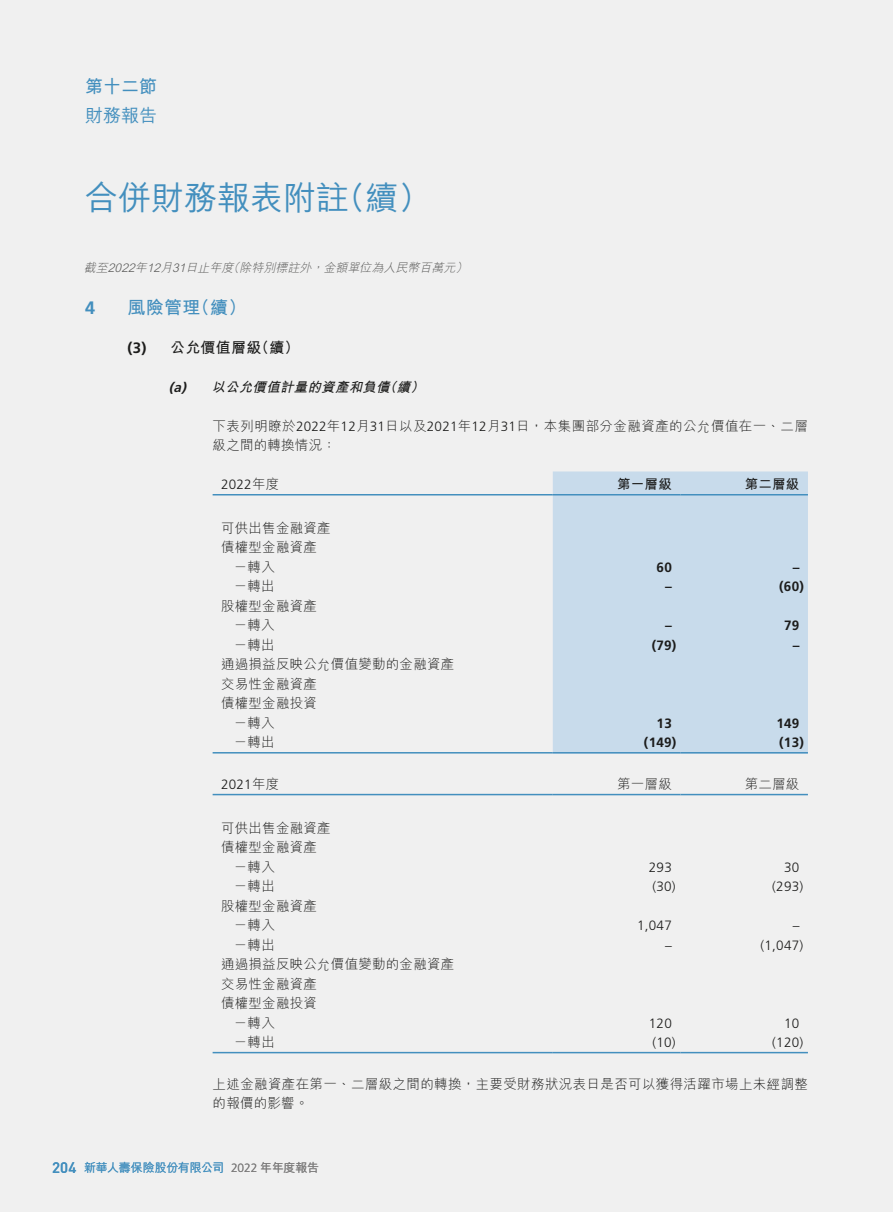
<style>
.page{position:relative;width:893px;height:1212px;background:#f0f0f0}
.page>*{position:absolute;margin:0;border:0;box-sizing:border-box;transform-origin:0 0}
.t1{font:500 33px "M Hei HK";color:#438fbe}
.t2{font:700 18px "M Hei HK";letter-spacing:.01em;color:#438fbe}
.t3{font:500 18px "M Hei HK";color:#438fbe}
.t4{font:700 18px "Frutiger LT Std";color:#438fbe}
.t5{font:700 15px "M Hei HK";letter-spacing:.015em;color:#1c1c1b}
.t6{font:500 15px "DIN";color:#438fbe}
.t7{font:300 13.5px/19.5px "M Hei HK";letter-spacing:.015em;color:#1c1c1b}
.t8{font:300 13.5px "Frutiger LT Std";letter-spacing:.015em;color:#1c1c1b}
.t9{font:700 13.5px "Frutiger LT Std";letter-spacing:.015em;color:#1c1c1b}
.t10{font:italic 700 13.5px "M Hei HK";color:#1c1c1b}
.t11{font:700 13.5px "M Hei HK";letter-spacing:.015em;color:#1c1c1b}
.t12{font:italic 300 12px "M Hei HK";color:#575756}
.t13{font:500 12px "M Hei HK";letter-spacing:-.02em;color:#438fbe}
.s1{font-family:"Frutiger LT Std"}
.s2{font-family:"M Hei HK"}
.s3{font-family:"Frutiger LT Std";font-weight:300;color:#7c7b7b}
.s4{color:#7c7b7b}
</style>
<div class="page">
<div style="left:553px;top:471px;width:255px;height:281px;background:#c8dbeb"></div>
<hr style="left:213px;top:494px;width:340px;height:1px;background:#438fbe">
<hr style="left:553px;top:494px;width:127px;height:1px;background:#438fbe">
<hr style="left:680px;top:494px;width:128px;height:1px;background:#438fbe">
<hr style="left:213px;top:752px;width:340px;height:1px;background:#438fbe">
<hr style="left:553px;top:752px;width:127px;height:1px;background:#438fbe">
<hr style="left:680px;top:752px;width:128px;height:1px;background:#438fbe">
<hr style="left:213px;top:794px;width:340px;height:1px;background:#438fbe">
<hr style="left:553px;top:794px;width:127px;height:1px;background:#438fbe">
<hr style="left:680px;top:794px;width:128px;height:1px;background:#438fbe">
<hr style="left:213px;top:1052px;width:340px;height:1px;background:#438fbe">
<hr style="left:553px;top:1052px;width:127px;height:1px;background:#438fbe">
<hr style="left:680px;top:1052px;width:128px;height:1px;background:#438fbe">
<h2 class="t2" style="left:85px;top:73px;width:73px">第十二節</h2>
<h2 class="t3" style="left:85px;top:103px;width:73px">財務報告</h2>
<h1 class="t1" style="left:85px;top:174px;width:348px">合併財務報表附註（續）</h1>
<p class="t12" style="left:84px;top:259px;width:389px">截至2022年12月31日止年度（除特別標註外，金額單位為人民幣百萬元）</p>
<h2 class="t4" style="left:85px;top:297px;width:12px">4</h2>
<h2 class="t2" style="left:128px;top:294px;width:120px">風險管理（續）</h2>
<p class="t5" style="left:128px;top:336px;width:174px"><span class="s1">(3)</span> 公允價值層級（續）</p>
<p class="t10" style="left:169px;top:377px;width:261px"><span class="s1">(a)</span> 以公允價值計量的資產和負債（續）</p>
<p class="t7" style="left:213px;top:415px;width:597px">下表列明瞭於<span class="s1">2022</span>年<span class="s1">12</span>月<span class="s1">31</span>日以及<span class="s1">2021</span>年<span class="s1">12</span>月<span class="s1">31</span>日，本集團部分金融資產的公允價值在一、二層級之間的轉換情況：</p>
<p class="t8" style="left:221px;top:477px;width:60px">2022<span class="s2">年度</span></p>
<p class="t11" style="left:617px;top:474px;width:56px">第一層級</p>
<p class="t11" style="left:745px;top:474px;width:56px">第二層級</p>
<p class="t7" style="left:221px;top:517px;width:111px">可供出售金融資產</p>
<p class="t7" style="left:221px;top:537px;width:97px">債權型金融資產</p>
<p class="t7" style="left:234px;top:556px;width:42px">－轉入</p>
<p class="t9" style="left:657px;top:559px;width:17px">60</p>
<p class="t9" style="left:793px;top:559px;width:8px">–</p>
<p class="t7" style="left:234px;top:576px;width:42px">－轉出</p>
<p class="t9" style="left:665px;top:579px;width:8px">–</p>
<p class="t9" style="left:779px;top:579px;width:26px">(60)</p>
<p class="t7" style="left:234px;top:595px;width:85px;text-indent:-13px">股權型金融資產－轉入</p>
<p class="t9" style="left:665px;top:618px;width:8px">–</p>
<p class="t9" style="left:784px;top:618px;width:17px">79</p>
<p class="t7" style="left:234px;top:634px;width:42px">－轉出</p>
<p class="t9" style="left:652px;top:637px;width:26px">(79)</p>
<p class="t9" style="left:793px;top:637px;width:8px">–</p>
<p class="t7" style="left:221px;top:654px;width:235px">通過損益反映公允價值變動的金融資產</p>
<p class="t7" style="left:221px;top:673px;width:97px">交易性金融資產</p>
<p class="t7" style="left:221px;top:693px;width:97px">債權型金融投資</p>
<p class="t7" style="left:234px;top:712px;width:42px">－轉入</p>
<p class="t9" style="left:657px;top:715px;width:17px">13</p>
<p class="t9" style="left:776px;top:715px;width:24px">149</p>
<p class="t7" style="left:234px;top:732px;width:42px">－轉出</p>
<p class="t9" style="left:644px;top:735px;width:34px">(149)</p>
<p class="t9" style="left:779px;top:735px;width:26px">(13)</p>
<p class="t8" style="left:221px;top:777px;width:60px">2021<span class="s2">年度</span></p>
<p class="t7" style="left:617px;top:774px;width:56px">第一層級</p>
<p class="t7" style="left:745px;top:774px;width:56px">第二層級</p>
<p class="t7" style="left:221px;top:817px;width:111px">可供出售金融資產</p>
<p class="t7" style="left:221px;top:837px;width:97px">債權型金融資產</p>
<p class="t7" style="left:234px;top:856px;width:42px">－轉入</p>
<p class="t8" style="left:649px;top:859px;width:24px">293</p>
<p class="t8" style="left:784px;top:859px;width:17px">30</p>
<p class="t7" style="left:234px;top:876px;width:42px">－轉出</p>
<p class="t8" style="left:652px;top:879px;width:25px">(30)</p>
<p class="t8" style="left:772px;top:879px;width:32px">(293)</p>
<p class="t7" style="left:234px;top:895px;width:85px;text-indent:-13px">股權型金融資產－轉入</p>
<p class="t8" style="left:637px;top:918px;width:36px">1,047</p>
<p class="t8" style="left:793px;top:918px;width:8px">–</p>
<p class="t7" style="left:234px;top:934px;width:42px">－轉出</p>
<p class="t8" style="left:665px;top:937px;width:8px">–</p>
<p class="t8" style="left:761px;top:937px;width:44px">(1,047)</p>
<p class="t7" style="left:221px;top:954px;width:235px">通過損益反映公允價值變動的金融資產</p>
<p class="t7" style="left:221px;top:973px;width:97px">交易性金融資產</p>
<p class="t7" style="left:221px;top:993px;width:97px">債權型金融投資</p>
<p class="t7" style="left:234px;top:1012px;width:42px">－轉入</p>
<p class="t8" style="left:649px;top:1015px;width:24px">120</p>
<p class="t8" style="left:784px;top:1015px;width:17px">10</p>
<p class="t7" style="left:234px;top:1032px;width:42px">－轉出</p>
<p class="t8" style="left:652px;top:1035px;width:25px">(10)</p>
<p class="t8" style="left:772px;top:1035px;width:32px">(120)</p>
<p class="t7" style="left:213px;top:1074px;width:597px">上述金融資產在第一、二層級之間的轉換，主要受財務狀況表日是否可以獲得活躍市場上未經調整的報價的影響。</p>
<p class="t6" style="left:52px;top:1157px;width:26px">204</p>
<p class="t13" style="left:84px;top:1158px;width:237px">新華人壽保險股份有限公司 <span class="s3">2022</span> <span class="s4">年年度報告</span></p>
</div>
